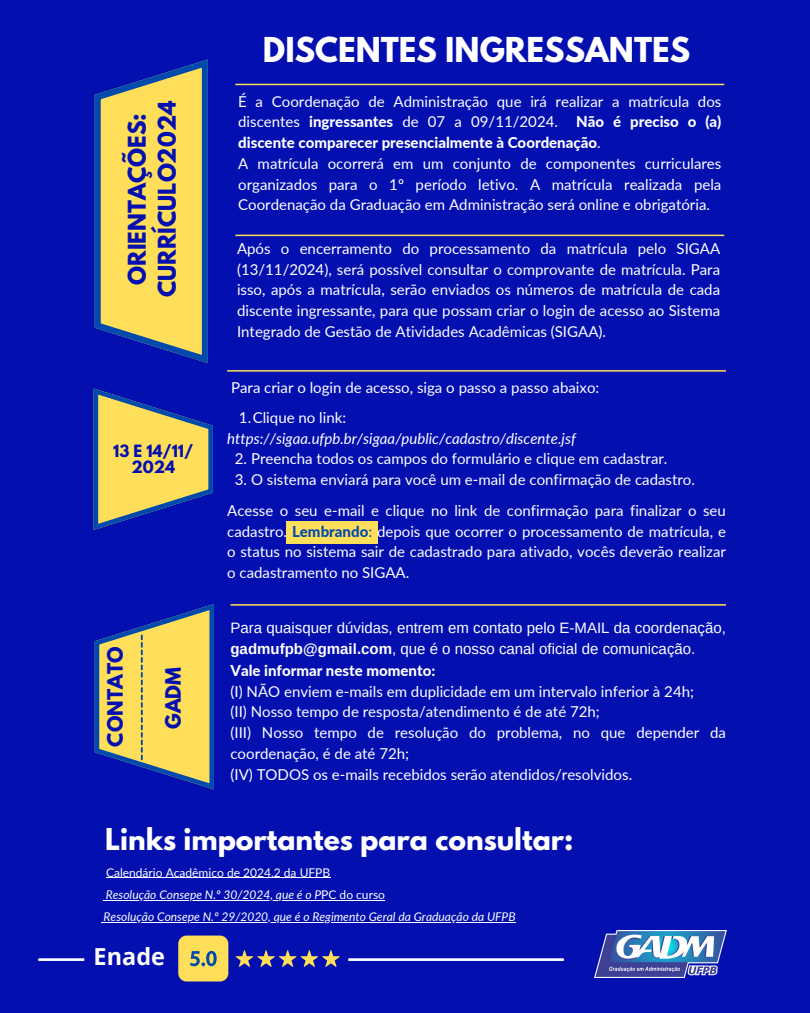
<style>
.page{position:relative;width:810px;height:1013px;background:#fff}
.page>*{position:absolute;margin:0;border:0;box-sizing:border-box;transform-origin:0 0}
.t1{font:700 30.4px "League Spartan";color:#fff}
.t2{font:700 26.7px "League Spartan";color:#fff}
.t3{font:700 23.5px "Open Sans";color:#fff}
.t4{font:700 21.6px/30px "League Spartan";color:#030faf;text-align:center}
.t5{font:700 18.8px "League Spartan";color:#030faf}
.t6{font:15px/20.7px "Lato";color:#fff;text-align:justify}
.t7{font:15px/20.7px "Arimo";color:#fff}
.t8{font:italic 15px "Lato";color:#fff}
.t9{font:800 15px "Lato";color:#fff}
.t10{font:700 15px/16.2px "League Spartan";color:#030faf;text-align:center}
.t11{font:italic 12px "Lato";color:#fff}
.t12{font:12px "Lato";color:#fff}
.s1{font-weight:800}
.s2{font-weight:800;color:#004aad}
.s3{color:#004aad}
.s4{font-weight:700}
.s5{font-style:normal}
</style>
<div class="page">
<div style="left:0;top:0;width:810px;height:1012px;background:#030faf"></div>
<hr style="left:235px;top:84px;width:489px;height:1px;background:#ffde59">
<hr style="left:227px;top:370px;width:499px;height:1px;background:#ffde59">
<hr style="left:230px;top:604px;width:496px;height:1px;background:#ffde59">
<svg style="left:95px;top:60px;width:113px;height:303px;background:#c1b36d"></svg>
<svg style="left:95px;top:604px;width:119px;height:185px"></svg>
<svg style="left:94px;top:388px;width:119px;height:142px"></svg>
<img style="left:594px;top:930px;width:132px;height:47px">
<hr style="left:235px;top:235px;width:489px;height:1px;background:#ffde59">
<div style="left:286px;top:520px;width:92px;height:23px;background:#ffde59"></div>
<hr style="left:106px;top:877px;width:224px;height:1px;background:#fff">
<hr style="left:106px;top:899px;width:215px;height:1px;background:#fff">
<hr style="left:321px;top:899px;width:64px;height:1px;background:#fff">
<hr style="left:39px;top:958px;width:524px;height:2px;background:#fff">
<div style="left:168px;top:942px;width:180px;height:32px;background:#030faf;border-radius:8px"></div>
<div style="left:178px;top:935px;width:50px;height:46px;background:#ffde59;border-radius:8px"></div>
<svg style="left:236px;top:950px;width:104px;height:17px"></svg>
<svg style="left:190px;top:950px;width:27px;height:16px"></svg>
<div style="left:84px;top:935px;width:90px;height:42px;background:#030faf;border-radius:10px"></div>
<hr style="left:104px;top:921px;width:412px;height:1px;background:#fff">
<h4 class="t4" style="left:125px;top:297px;width:198px;rotate:-90deg">ORIENTAÇÕES:<br>CURRÍCULO2024</h4>
<h2 class="t10" style="left:113px;top:444px;width:82px">13 E 14/11/<br>2024</h2>
<h6 class="t5" style="left:106px;top:746px;width:101px;rotate:-90deg">CONTATO</h6>
<p class="t5" style="left:164px;top:729px;width:63px;rotate:-90deg">GADM</p>
<p class="t1" style="left:263px;top:34px;width:429px">DISCENTES INGRESSANTES</p>
<p class="t6" style="left:238px;top:90px;width:485px">É a Coordenação de Administração que irá realizar a matrícula dos discentes <span class="s1">ingressantes</span> de 07 a 09/11/2024. <span class="s1">Não é preciso o (a) discente comparecer presencialmente à Coordenação</span>.</p>
<p class="t6" style="left:238px;top:153px;width:485px">A matrícula ocorrerá em um conjunto de componentes curriculares organizados para o 1º período letivo. A matrícula realizada pela Coordenação da Graduação em Administração será online e obrigatória.</p>
<p class="t6" style="left:237px;top:238px;width:485px">Após o encerramento do processamento da matrícula pelo SIGAA (13/11/2024), será possível consultar o comprovante de matrícula. Para isso, após a matrícula, serão enviados os números de matrícula de cada discente ingressante, para que possam criar o login de acesso ao Sistema Integrado de Gestão de Atividades Acadêmicas (SIGAA).</p>
<p class="t6" style="left:231px;top:377px;width:370px">Para criar o login de acesso, siga o passo a passo abaixo:</p>
<p class="t6" style="left:239px;top:407px;width:109px">1.Clique no link:</p>
<p class="t8" style="left:227px;top:429px;width:350px">https://sigaa.ufpb.br/sigaa/public/cadastro/discente.jsf</p>
<p class="t6" style="left:235px;top:448px;width:434px">2. Preencha todos os campos do formulário e clique em cadastrar.</p>
<h5 class="t6" style="left:235px;top:469px;width:462px">3. O sistema enviará para você um e-mail de confirmação de cadastro.</h5>
<p class="t6" style="left:227px;top:499px;width:500px">Acesse o seu e-mail e clique no link de confirmação para finalizar o seu cadastro. <span class="s2">Lembrando</span><span class="s3">:</span> depois que ocorrer o processamento de matrícula, e o status no sistema sair de cadastrado para ativado, vocês deverão realizar o cadastramento no SIGAA.</p>
<p class="t7" style="left:230px;top:618px;width:497px">Para quaisquer dúvidas, entrem em contato pelo E-MAIL da coordenação, <span class="s4">gadmufpb@gmail.com</span>, que é o nosso canal oficial de comunicação.</p>
<p class="t9" style="left:230px;top:661px;width:206px">Vale informar neste momento:</p>
<p class="t6" style="left:230px;top:680px;width:465px">(I) NÃO enviem e-mails em duplicidade em um intervalo inferior à 24h;</p>
<p class="t6" style="left:230px;top:701px;width:371px">(II) Nosso tempo de resposta/atendimento é de até 72h;</p>
<p class="t6" style="left:230px;top:722px;width:497px">(III) Nosso tempo de resolução do problema, no que depender da coordenação, é de até 72h;</p>
<h3 class="t6" style="left:230px;top:763px;width:403px">(IV) TODOS os e-mails recebidos serão atendidos/resolvidos.</h3>
<p class="t2" style="left:105px;top:825px;width:470px">Links importantes para consultar:</p>
<p class="t12" style="left:106px;top:864px;width:226px">Calendário Acadêmico de 2024.2 da UFPB</p>
<p class="t11" style="left:106px;top:887px;width:281px">Resolução Consepe N.º 30/2024, que é o P<span class="s5">PC do curso</span></p>
<p class="t11" style="left:104px;top:909px;width:414px">Resolução Consepe N.º 29/2020, que é o Regimento Geral da Graduação da UFPB</p>
<h1 class="t3" style="left:94px;top:940px;width:73px">Enade</h1>
</div>
